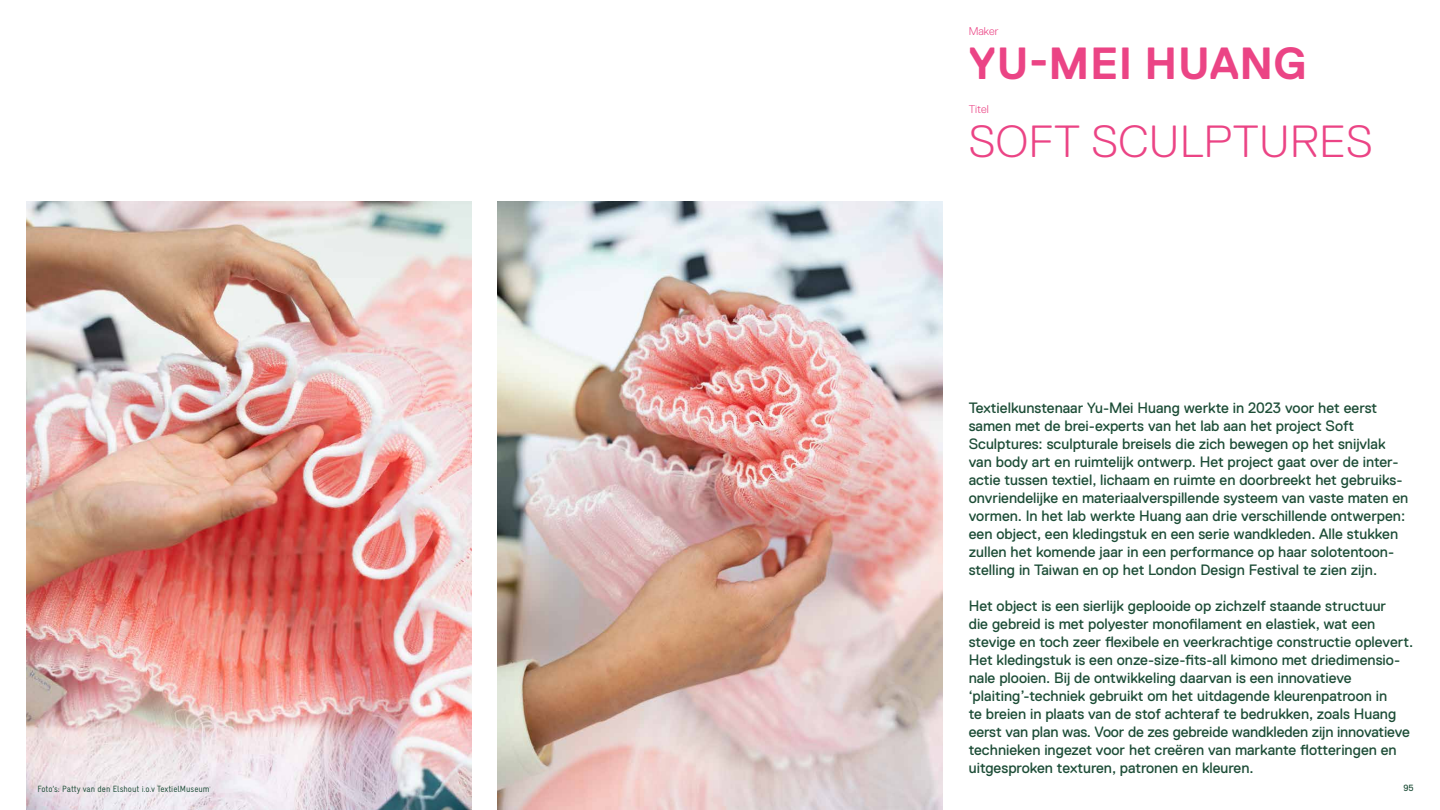
<style>
.page{position:relative;width:1440px;height:810px;background:#fff}
.page>*{position:absolute;margin:0;border:0;box-sizing:border-box;transform-origin:0 0}
.t1{font:300 45px "Replica Std";letter-spacing:.01em;color:#eb4485}
.t2{font:700 45px "Replica Std";letter-spacing:.01em;color:#eb4485}
.t3{font:15px/18px "Replica Std";color:#1d4d37}
.t4{font:300 11.25px "Replica Std";color:#eb4485}
.t5{font:condensed 9px "Gravur LL";color:#1d4d37}
.t6{font:9px "Replica Std";color:#1d4d37}
</style>
<div class="page">
<img style="left:26px;top:202px;width:445px;height:608px">
<img style="left:497px;top:202px;width:445px;height:608px">
<p class="t5" style="left:38px;top:783px;width:174px">Foto’s: Patty van den Elshout i.o.v TextielMuseum</p>
<p class="t4" style="left:969px;top:25px;width:31px">Maker</p>
<h1 class="t2" style="left:969px;top:38px;width:339px">YU-MEI HUANG</h1>
<p class="t4" style="left:969px;top:103px;width:22px">Titel</p>
<h1 class="t1" style="left:969px;top:117px;width:405px">SOFT SCULPTURES</h1>
<p class="t3" style="left:969px;top:398px;width:441px">Textielkunstenaar Yu-Mei Huang werkte in 2023 voor het eerst samen met de brei-experts van het lab aan het project Soft Sculptures: sculpturale breisels die zich bewegen op het snijvlak van body art en ruimtelijk ontwerp. Het project gaat over de inter&shy;actie tussen textiel, lichaam en ruimte en doorbreekt het gebruiks&shy;onvriendelijke en materiaalverspillende systeem van vaste maten en vormen. In het lab werkte Huang aan drie verschillende ontwerpen: een object, een kledingstuk en een serie wandkleden. Alle stukken zullen het komende jaar in een performance op haar solotentoon&shy;stelling in Taiwan en op het London Design Festival te zien zijn.</p>
<p class="t3" style="left:969px;top:596px;width:446px">Het object is een sierlijk geplooide op zichzelf staande structuur<br>die gebreid is met polyester monofilament en elastiek, wat een stevige en toch zeer flexibele en veerkrachtige constructie oplevert.<br>Het kledingstuk is een onze-size-fits-all kimono met driedimensio&shy;nale plooien. Bij de ontwikkeling daarvan is een innovatieve ‘plaiting’-techniek gebruikt om het uitdagende kleurenpatroon in<br>te breien in plaats van de stof achteraf te bedrukken, zoals Huang eerst van plan was. Voor de zes gebreide wandkleden zijn innovatieve technieken ingezet voor het creëren van markante flotteringen en uitgesproken texturen, patronen en kleuren.</p>
<p class="t6" style="left:1403px;top:783px;width:12px">95</p>
</div>
